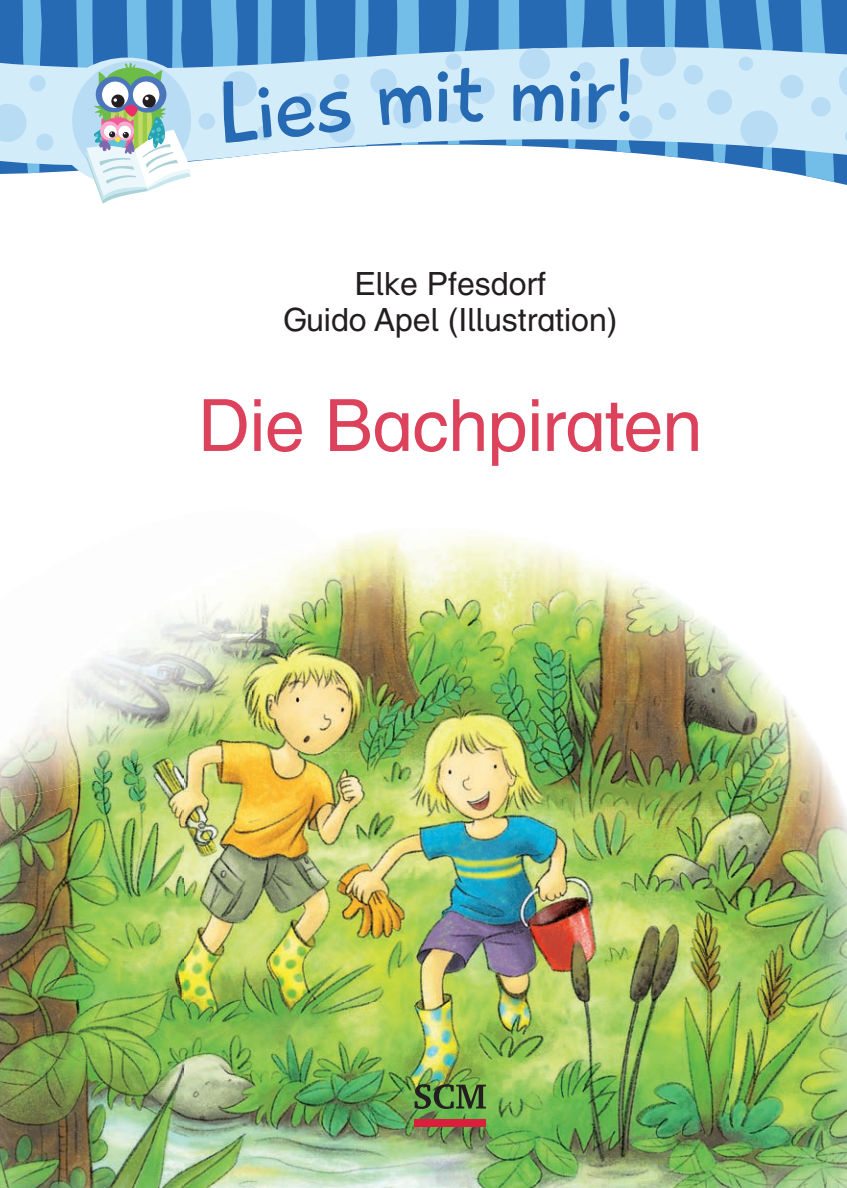
<style>
.page{position:relative;width:847px;height:1188px;background:#fff}
.page>*{position:absolute;margin:0;border:0;box-sizing:border-box;transform-origin:0 0}
.t1{font:89.2px "Playtime With Hot Toddies";color:#276ab4}
.t2{font:72px "Lesebuch";letter-spacing:-.01em;color:#dc425c}
.t3{font:32px/36px "Lesebuch";color:#231f20;text-align:center}
</style>
<div class="page">
<div style="left:42px;top:0;width:756px;height:33px;background:#276ab4"></div>
<svg style="left:395px;top:0;width:25px;height:33px"></svg>
<svg style="left:355px;top:0;width:14px;height:33px"></svg>
<svg style="left:210px;top:0;width:28px;height:33px"></svg>
<svg style="left:257px;top:0;width:16px;height:33px"></svg>
<svg style="left:303px;top:0;width:17px;height:33px"></svg>
<svg style="left:446px;top:0;width:24px;height:33px"></svg>
<svg style="left:498px;top:0;width:24px;height:33px"></svg>
<svg style="left:610px;top:0;width:20px;height:33px"></svg>
<svg style="left:704px;top:0;width:22px;height:33px"></svg>
<svg style="left:564px;top:0;width:21px;height:33px"></svg>
<svg style="left:0;top:33px;width:846px;height:152px;fill:#d2ecfa"></svg>
<div style="left:29px;top:75px;width:17px;height:16px;background:#b7dcf4;border-radius:50%"></div>
<div style="left:36px;top:133px;width:17px;height:18px;background:#b7dcf4;border-radius:50%"></div>
<div style="left:222px;top:71px;width:35px;height:35px;background:#b7dcf4;border-radius:50%"></div>
<div style="left:198px;top:113px;width:17px;height:16px;background:#b7dcf4;border-radius:50%"></div>
<div style="left:257px;top:126px;width:15px;height:14px;background:#b7dcf4;border-radius:50%"></div>
<div style="left:295px;top:93px;width:21px;height:20px;background:#b7dcf4;border-radius:50%"></div>
<div style="left:393px;top:95px;width:33px;height:34px;background:#b7dcf4;border-radius:50%"></div>
<div style="left:334px;top:74px;width:15px;height:16px;background:#b7dcf4;border-radius:50%"></div>
<div style="left:328px;top:116px;width:27px;height:26px;background:#b7dcf4;border-radius:50%"></div>
<div style="left:370px;top:69px;width:26px;height:26px;background:#b7dcf4;border-radius:50%"></div>
<div style="left:468px;top:78px;width:26px;height:26px;background:#b7dcf4;border-radius:50%"></div>
<div style="left:445px;top:53px;width:16px;height:17px;background:#b7dcf4;border-radius:50%"></div>
<div style="left:443px;top:103px;width:20px;height:20px;background:#b7dcf4;border-radius:50%"></div>
<div style="left:521px;top:103px;width:19px;height:19px;background:#b7dcf4;border-radius:50%"></div>
<div style="left:519px;top:48px;width:31px;height:31px;background:#b7dcf4;border-radius:50%"></div>
<div style="left:621px;top:74px;width:21px;height:21px;background:#b7dcf4;border-radius:50%"></div>
<div style="left:683px;top:65px;width:20px;height:19px;background:#b7dcf4;border-radius:50%"></div>
<div style="left:629px;top:116px;width:23px;height:23px;background:#b7dcf4;border-radius:50%"></div>
<div style="left:780px;top:75px;width:23px;height:23px;background:#b7dcf4;border-radius:50%"></div>
<div style="left:707px;top:90px;width:25px;height:25px;background:#b7dcf4;border-radius:50%"></div>
<svg style="left:738px;top:56px;width:15px;height:15px"></svg>
<div style="left:573px;top:96px;width:33px;height:33px;background:#b7dcf4;border-radius:50%"></div>
<div style="left:576px;top:62px;width:19px;height:19px;background:#b7dcf4;border-radius:50%"></div>
<svg style="left:640px;top:0;width:38px;height:157px;background:#92bfe3"></svg>
<svg style="left:740px;top:0;width:37px;height:170px;background:#8fbde2"></svg>
<svg style="left:75px;top:0;width:116px;height:204px"></svg>
<img style="left:252px;top:531px;width:475px;height:656px">
<img style="left:727px;top:639px;width:69px;height:548px">
<img style="left:184px;top:798px;width:68px;height:389px">
<img style="left:796px;top:714px;width:50px;height:473px">
<img style="left:0;top:798px;width:184px;height:389px">
<img style="left:252px;top:531px;width:67px;height:9px">
<img style="left:0;top:540px;width:348px;height:258px">
<div style="left:414px;top:1119px;width:72px;height:7px;background:#da1f3d"></div>
<svg style="left:414px;top:1084px;width:72px;height:24px;background:#50783b"></svg>
<svg style="left:0;top:0;width:42px;height:173px;background:#91c0e4"></svg>
<svg style="left:798px;top:0;width:49px;height:182px;background:#95c3e6"></svg>
<h1 class="t1" style="left:434px;top:38px;width:203px">it mir!</h1>
<h1 class="t1" style="left:211px;top:59px;width:218px;rotate:-6deg">Lies m</h1>
<p class="t3" style="left:283px;top:266px;width:336px">Elke Pfesdorf<br>Guido Apel (Illustration)</p>
<h2 class="t2" style="left:198px;top:384px;width:506px">Die Bachpiraten</h2>
</div>
